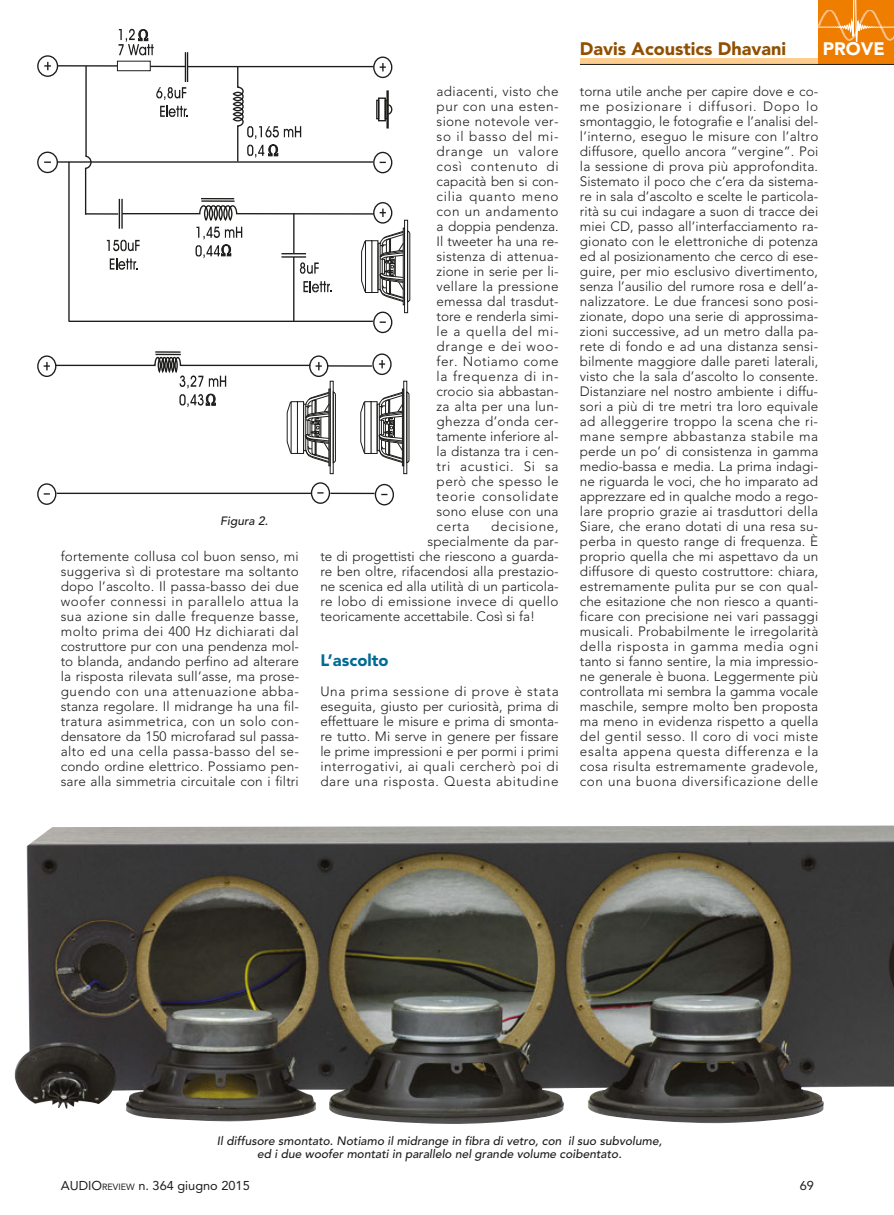
<style>
.page{position:relative;width:894px;height:1215px;background:#fff}
.page>*{position:absolute;margin:0;border:0;box-sizing:border-box;transform-origin:0 0}
.t1{font:900 18px "Avenir";color:#914f00}
.t2{font:900 18px "Avenir";color:#fff}
.t3{font:900 16.5px "Avenir";color:#006a95}
.t4{font:300 13.5px/15px "Avenir";letter-spacing:.01em;color:#1d1d1b;text-align:justify}
.t5{font:300 13.5px "Avenir";letter-spacing:.03em;color:#1d1d1b}
.t6{font:300 13.5px "Avenir";letter-spacing:.05em;color:#1d1d1b}
.t7{font:12.75px "Avenir";color:#1d1d1b}
.t8{font:italic 500 12px/13.5px "Avenir";color:#1d1d1b;text-align:center}
.s1{font-size:9px}
</style>
<div class="page">
<div style="left:579px;top:58px;width:241px;height:7px;background:#fccd8e"></div>
<div style="left:818px;top:0;width:75px;height:65px;background:#ef7d00"></div>
<hr style="left:579px;top:64px;width:314px;height:1px;background:#1d1d1b">
<div style="left:37px;top:152px;width:21px;height:21px;border:1px solid #1d1d1b;border-radius:50%"></div>
<svg style="left:44px;top:161px;width:7px;height:2px"></svg>
<div style="left:37px;top:483px;width:19px;height:22px;border:1px solid #1d1d1b;border-radius:50%"></div>
<svg style="left:44px;top:493px;width:6px;height:2px"></svg>
<div style="left:374px;top:484px;width:20px;height:21px;border:1px solid #1d1d1b;border-radius:50%"></div>
<div style="left:311px;top:482px;width:19px;height:22px;border:1px solid #1d1d1b;border-radius:50%"></div>
<svg style="left:317px;top:492px;width:6px;height:2px"></svg>
<div style="left:373px;top:152px;width:19px;height:21px;border:1px solid #1d1d1b;border-radius:50%"></div>
<div style="left:373px;top:312px;width:19px;height:21px;border:1px solid #1d1d1b;border-radius:50%"></div>
<svg style="left:379px;top:321px;width:7px;height:2px"></svg>
<div style="left:37px;top:55px;width:21px;height:22px;border:1px solid #1d1d1b;border-radius:50%"></div>
<svg style="left:44px;top:62px;width:7px;height:8px"></svg>
<div style="left:37px;top:355px;width:19px;height:22px;border:1px solid #1d1d1b;border-radius:50%"></div>
<div style="left:372px;top:353px;width:19px;height:22px;border:1px solid #1d1d1b;border-radius:50%"></div>
<svg style="left:379px;top:360px;width:6px;height:8px"></svg>
<div style="left:373px;top:56px;width:19px;height:22px;border:1px solid #1d1d1b;border-radius:50%"></div>
<svg style="left:379px;top:63px;width:7px;height:8px"></svg>
<div style="left:373px;top:202px;width:19px;height:22px;border:1px solid #1d1d1b;border-radius:50%"></div>
<hr style="left:119px;top:199px;width:1px;height:30px;background:#1d1d1b">
<hr style="left:121px;top:199px;width:2px;height:30px;background:#1d1d1b">
<hr style="left:185px;top:52px;width:1px;height:30px;background:#1d1d1b">
<hr style="left:187px;top:52px;width:1px;height:30px;background:#1d1d1b">
<hr style="left:150px;top:66px;width:35px;height:1px;background:#1d1d1b">
<hr style="left:58px;top:65px;width:60px;height:2px;background:#1d1d1b">
<hr style="left:86px;top:213px;width:32px;height:2px;background:#1d1d1b">
<hr style="left:201px;top:200px;width:33px;height:2px;background:#1d1d1b">
<hr style="left:155px;top:351px;width:25px;height:2px;background:#1d1d1b">
<hr style="left:201px;top:198px;width:33px;height:1px;background:#1d1d1b">
<hr style="left:330px;top:493px;width:44px;height:1px;background:#1d1d1b">
<hr style="left:328px;top:365px;width:44px;height:2px;background:#1d1d1b">
<hr style="left:187px;top:66px;width:186px;height:1px;background:#1d1d1b">
<hr style="left:57px;top:161px;width:316px;height:2px;background:#1d1d1b">
<hr style="left:293px;top:257px;width:1px;height:64px;background:#1d1d1b">
<hr style="left:68px;top:162px;width:2px;height:160px;background:#1d1d1b">
<hr style="left:85px;top:168px;width:1px;height:47px;background:#1d1d1b">
<hr style="left:85px;top:66px;width:2px;height:90px;background:#1d1d1b">
<hr style="left:57px;top:493px;width:254px;height:1px;background:#1d1d1b">
<hr style="left:69px;top:321px;width:304px;height:1px;background:#1d1d1b">
<svg style="left:388px;top:104px;width:5px;height:11px"></svg>
<div style="left:386px;top:90px;width:2px;height:39px;border:1px solid #1d1d1b"></div>
<div style="left:378px;top:97px;width:8px;height:24px;border:1px solid #1d1d1b"></div>
<div style="left:376px;top:100px;width:3px;height:19px;border:1px solid #1d1d1b"></div>
<div style="left:384px;top:100px;width:3px;height:19px;border:1px solid #1d1d1b"></div>
<svg style="left:84px;top:155px;width:8px;height:15px"></svg>
<svg style="left:156px;top:87px;width:30px;height:13px"></svg>
<svg style="left:160px;top:106px;width:28px;height:11px"></svg>
<div style="left:404px;top:220px;width:4px;height:93px;border:1px solid #1d1d1b"></div>
<div style="left:403px;top:228px;width:2px;height:77px;border:1px solid #1d1d1b"></div>
<div style="left:330px;top:381px;width:3px;height:93px;border:1px solid #1d1d1b"></div>
<div style="left:328px;top:389px;width:2px;height:77px;border:1px solid #1d1d1b"></div>
<svg style="left:360px;top:402px;width:5px;height:51px"></svg>
<div style="left:403px;top:381px;width:4px;height:93px;border:1px solid #1d1d1b"></div>
<div style="left:402px;top:389px;width:2px;height:77px;border:1px solid #1d1d1b"></div>
<svg style="left:377px;top:391px;width:32px;height:72px"></svg>
<svg style="left:231px;top:65px;width:70px;height:98px"></svg>
<svg style="left:107px;top:204px;width:303px;height:99px"></svg>
<svg style="left:118px;top:29px;width:36px;height:26px"></svg>
<svg style="left:44px;top:354px;width:292px;height:109px"></svg>
<div style="left:117px;top:61px;width:34px;height:10px;border:1px solid #1d1d1b"></div>
<img style="left:14px;top:825px;width:879px;height:299px">
<svg style="left:818px;top:0;width:76px;height:42px"></svg>
<p class="t8" style="left:220px;top:514px;width:49px">Figura 2.</p>
<p class="t4" style="left:61px;top:549px;width:240px">fortemente collusa col buon senso, mi suggeriva sì di protestare ma soltanto dopo l’ascolto. Il passa-basso dei due woofer connessi in parallelo attua la sua azione sin dalle frequenze basse, molto prima dei 400 Hz dichiarati dal costruttore pur con una pendenza mol&shy;to blanda, andando perfino ad alterare la risposta rilevata sull’asse, ma prose&shy;guendo con una attenuazione abba&shy;stanza regolare. Il midrange ha una fil&shy;tratura asimmetrica, con un solo con&shy;densatore da 150 microfarad sul passa&shy;alto ed una cella passa-basso del se&shy;condo ordine elettrico. Possiamo pen&shy;sare alla simmetria circuitale con i filtri</p>
<p class="t4" style="left:436px;top:84px;width:124px">adiacenti, visto che pur con una esten&shy;sione notevole ver&shy;so il basso del mi&shy;drange un valore così contenuto di capacità ben si con&shy;cilia quanto meno con un andamento a doppia pendenza.<br>Il tweeter ha una re&shy;sistenza di attenua&shy;zione in serie per li&shy;vellare la pressione emessa dal trasdut&shy;tore e renderla simi&shy;le a quella del mi&shy;drange e dei woo&shy;fer. Notiamo come la frequenza di in&shy;crocio sia abbastan&shy;za alta per una lun&shy;ghezza d’onda cer&shy;tamente inferiore al&shy;la distanza tra i cen&shy;tri acustici. Si sa però che spesso le teorie consolidate sono eluse con una certa</p>
<p class="t6" style="left:491px;top:518px;width:69px">decisione,</p>
<p class="t4" style="left:427px;top:534px;width:132px">specialmente da par-</p>
<p class="t4" style="left:320px;top:549px;width:240px">te di progettisti che riescono a guarda-</p>
<p class="t4" style="left:320px;top:564px;width:240px">re ben oltre, rifacendosi alla prestazio-</p>
<p class="t4" style="left:320px;top:579px;width:240px">ne scenica ed alla utilità di un particola-</p>
<p class="t5" style="left:320px;top:593px;width:239px">re lobo di emissione invece di quello</p>
<p class="t4" style="left:320px;top:609px;width:216px">teoricamente accettabile. Così si fa!</p>
<p class="t3" style="left:320px;top:650px;width:70px">L’ascolto</p>
<p class="t4" style="left:320px;top:684px;width:240px">Una prima sessione di prove è stata eseguita, giusto per curiosità, prima di effettuare le misure e prima di smonta&shy;re tutto. Mi serve in genere per fissare le prime impressioni e per pormi i primi interrogativi, ai quali cercherò poi di dare una risposta. Questa abitudine</p>
<h1 class="t1" style="left:579px;top:38px;width:208px">Davis Acoustics Dhavani</h1>
<h1 class="t2" style="left:822px;top:38px;width:63px">PROVE</h1>
<p class="t4" style="left:579px;top:84px;width:240px">torna utile anche per capire dove e co&shy;me posizionare i diffusori. Dopo lo smontaggio, le fotografie e l’analisi del&shy;l’interno, eseguo le misure con l’altro diffusore, quello ancora “vergine”. Poi la sessione di prova più approfondita.<br>Sistemato il poco che c’era da sistema&shy;re in sala d’ascolto e scelte le particola&shy;rità su cui indagare a suon di tracce dei miei CD, passo all’interfacciamento ra&shy;gionato con le elettroniche di potenza ed al posizionamento che cerco di ese&shy;guire, per mio esclusivo divertimento, senza l’ausilio del rumore rosa e dell’a&shy;nalizzatore. Le due francesi sono posi&shy;zionate, dopo una serie di approssima&shy;zioni successive, ad un metro dalla pa&shy;rete di fondo e ad una distanza sensi&shy;bilmente maggiore dalle pareti laterali, visto che la sala d’ascolto lo consente.<br>Distanziare nel nostro ambiente i diffu&shy;sori a più di tre metri tra loro equivale ad alleggerire troppo la scena che ri&shy;mane sempre abbastanza stabile ma perde un po’ di consistenza in gamma medio-bassa e media. La prima indagi&shy;ne riguarda le voci, che ho imparato ad apprezzare ed in qualche modo a rego&shy;lare proprio grazie ai trasduttori della Siare, che erano dotati di una resa su&shy;perba in questo range di frequenza. È proprio quella che mi aspettavo da un diffusore di questo costruttore: chiara, estremamente pulita pur se con qual&shy;che esitazione che non riesco a quanti&shy;ficare con precisione nei vari passaggi musicali. Probabilmente le irregolarità della risposta in gamma media ogni tanto si fanno sentire, la mia impressio&shy;ne generale è buona. Leggermente più controllata mi sembra la gamma vocale maschile, sempre molto ben proposta ma meno in evidenza rispetto a quella del gentil sesso. Il coro di voci miste esalta appena questa differenza e la cosa risulta estremamente gradevole, con una buona diversificazione delle</p>
<p class="t8" style="left:217px;top:1134px;width:446px">Il diffusore smontato. Notiamo il midrange in fibra di vetro, con il suo subvolume, ed i due woofer montati in parallelo nel grande volume coibentato.</p>
<p class="t7" style="left:61px;top:1178px;width:190px">AUDIO<span class="s1">REVIEW</span> n. 364 giugno 2015</p>
<p class="t7" style="left:799px;top:1178px;width:16px">69</p>
</div>
